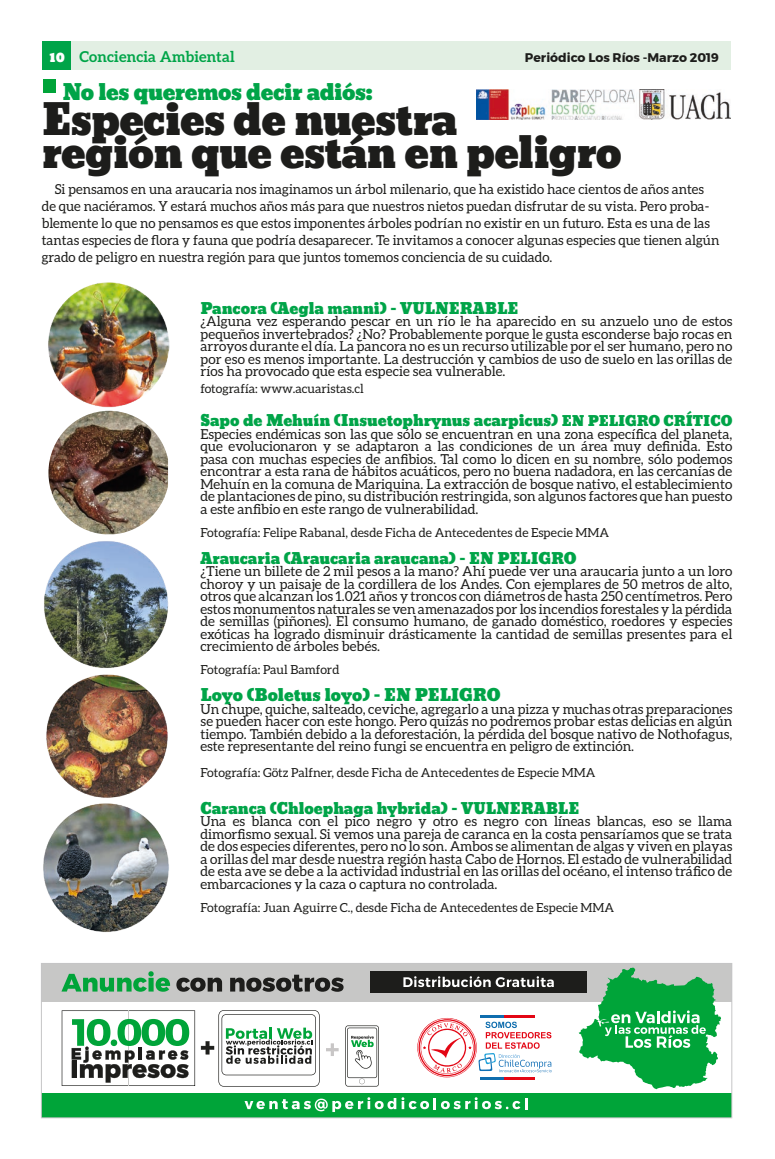
<style>
.page{position:relative;width:775px;height:1159px;background:#fff}
.page>*{position:absolute;margin:0;border:0;box-sizing:border-box;transform-origin:0 0}
.t1{font:41.25px/32.5px "Bevan";letter-spacing:-.02em;color:#1d1d1b}
.t2{font:21.25px "Bevan";letter-spacing:-.02em;color:#00a448}
.t3{font:16.25px "Bevan";color:#00a448}
.t4{font:15px "Bevan";color:#00a448}
.t5{font:700 15px "Aleo";letter-spacing:.01em;color:#00a448}
.t6{font:13.75px/12.5px "Aleo";color:#1d1d1b;text-align:justify}
.t7{font:12.5px "Aleo";color:#1d1d1b}
.t8{font:700 12.5px "Montserrat";color:#1d1d1b}
.s1{font-family:"Bevan";font-weight:400;font-size:13.75px;color:#fff}
.s2{font-size:13.75px}
</style>
<div class="page">
<div style="left:43px;top:42px;width:687px;height:28px;background:#e2efe3"></div>
<div style="left:43px;top:42px;width:28px;height:28px;background:#00a448"></div>
<div style="left:43px;top:79px;width:12px;height:13px;background:#00a439"></div>
<img style="left:476px;top:89px;width:254px;height:30px">
<img style="left:48px;top:282px;width:122px;height:125px">
<img style="left:44px;top:541px;width:125px;height:127px">
<img style="left:48px;top:411px;width:120px;height:123px">
<img style="left:46px;top:674px;width:122px;height:124px">
<img style="left:43px;top:803px;width:126px;height:129px">
<svg style="left:62px;top:1010px;width:133px;height:76px"></svg>
<svg style="left:201px;top:1010px;width:118px;height:76px"></svg>
<svg style="left:326px;top:1043px;width:12px;height:13px"></svg>
<svg style="left:345px;top:1025px;width:34px;height:61px"></svg>
<div style="left:41px;top:963px;width:690px;height:39px;background:#c7c7c6"></div>
<svg style="left:61px;top:971px;width:109px;height:21px"></svg>
<svg style="left:176px;top:977px;width:46px;height:14px"></svg>
<svg style="left:230px;top:974px;width:113px;height:18px"></svg>
<div style="left:370px;top:971px;width:216px;height:22px;background:#1d1d1b"></div>
<svg style="left:403px;top:976px;width:150px;height:11px"></svg>
<hr style="left:480px;top:1015px;width:23px;height:2px;background:#0f6dae">
<hr style="left:503px;top:1015px;width:31px;height:2px;background:#e30614">
<hr style="left:480px;top:1077px;width:23px;height:2px;background:#0f6dae">
<hr style="left:503px;top:1077px;width:31px;height:2px;background:#e30614">
<svg style="left:417px;top:1017px;width:134px;height:60px"></svg>
<div style="left:41px;top:1093px;width:690px;height:24px;background:#00a439"></div>
<svg style="left:578px;top:967px;width:142px;height:122px"></svg>
<svg style="left:244px;top:1097px;width:283px;height:15px"></svg>
<div style="left:41px;top:963px;width:690px;height:155px;border:1px solid #c5c5c6"></div>
<p class="t5" style="left:49px;top:48px;width:187px"><span class="s1">10</span> Conciencia Ambiental</p>
<p class="t8" style="left:524px;top:47px;width:196px">Periódico Los Ríos -Marzo 2019</p>
<h1 class="t1" style="left:42px;top:104px;width:581px">Especies de nuestra<br>región que están en peligro</h1>
<h2 class="t2" style="left:62px;top:75px;width:312px">No les queremos decir adiós:</h2>
<p class="t6" style="left:42px;top:180px;width:678px;line-height:17.1px;text-align:left;text-indent:13px">Si pensamos en una araucaria nos imaginamos un árbol milenario, que ha existido hace cientos de años antes de que naciéramos. Y estará muchos años más para que nuestros nietos puedan disfrutar de su vista. Pero proba&shy;blemente lo que no pensamos es que estos imponentes árboles podrían no existir en un futuro. Esta es una de las tantas especies de flora y fauna que podría desaparecer. Te invitamos a conocer algunas especies que tienen algún grado de peligro en nuestra región para que juntos tomemos conciencia de su cuidado.</p>
<p class="t4" style="left:200px;top:296px;width:319px">Pancora (Aegla manni) – VULNERABLE</p>
<p class="t6" style="left:200px;top:315px;width:533px">¿Alguna vez esperando pescar en un río le ha aparecido en su anzuelo uno de estos pequeños invertebrados? ¿No? Probablemente porque le gusta esconderse bajo rocas en arroyos durante el día. La pancora no es un recurso utilizable por el ser humano, pero no por eso es menos importante. La destrucción y cambios de uso de suelo en las orillas de ríos ha provocado que esta especie sea vulnerable.</p>
<p class="t4" style="left:200px;top:409px;width:533px">Sapo de Mehuín (Insuetophrynus acarpicus) <span class="s2">EN PELIGRO CRÍTICO</span></p>
<p class="t6" style="left:200px;top:427px;width:533px">Especies endémicas son las que sólo se encuentran en una zona específica del planeta, que evolucionaron y se adaptaron a las condiciones de un área muy definida. Esto pasa con muchas especies de anfibios. Tal como lo dicen en su nombre, sólo podemos encontrar a esta rana de hábitos acuáticos, pero no buena nadadora, en las cercanías de Mehuín en la comuna de Mariquina. La extracción de bosque nativo, el establecimiento de plantaciones de pino, su distribución restringida, son algunos factores que han puesto a este anfibio en este rango de vulnerabilidad.</p>
<p class="t4" style="left:200px;top:546px;width:377px">Araucaria (Araucaria araucana) – EN PELIGRO</p>
<p class="t6" style="left:200px;top:565px;width:533px">¿Tiene un billete de 2 mil pesos a la mano? Ahí puede ver una araucaria junto a un loro choroy y un paisaje de la cordillera de los Andes. Con ejemplares de 50 metros de alto, otros que alcanzan los 1.021 años y troncos con diámetros de hasta 250 centímetros. Pero estos monumentos naturales se ven amenazados por los incendios forestales y la pérdida de semillas (piñones). El consumo humano, de ganado doméstico, roedores y especies exóticas ha logrado disminuir drásticamente la cantidad de semillas presentes para el crecimiento de árboles bebés.</p>
<p class="t3" style="left:200px;top:682px;width:302px">Loyo (Boletus loyo) – EN PELIGRO</p>
<p class="t6" style="left:200px;top:702px;width:533px">Un chupe, quiche, salteado, ceviche, agregarlo a una pizza y muchas otras preparaciones se pueden hacer con este hongo. Pero quizás no podremos probar estas delicias en algún tiempo. También debido a la deforestación, la pérdida del bosque nativo de Nothofagus, este representante del reino fungi se encuentra en peligro de extinción.</p>
<p class="t7" style="left:200px;top:381px;width:165px">fotografía: www.acuaristas.cl</p>
<p class="t7" style="left:200px;top:525px;width:410px">Fotografía: Felipe Rabanal, desde Ficha de Antecedentes de Especie MMA</p>
<p class="t7" style="left:200px;top:662px;width:140px">Fotografía: Paul Bamford</p>
<p class="t7" style="left:200px;top:765px;width:396px">Fotografía: Götz Palfner, desde Ficha de Antecedentes de Especie MMA</p>
<p class="t4" style="left:200px;top:796px;width:380px">Caranca (Chloephaga hybrida) – VULNERABLE</p>
<p class="t6" style="left:200px;top:815px;width:533px">Una es blanca con el pico negro y otro es negro con líneas blancas, eso se llama dimorfismo sexual. Si vemos una pareja de caranca en la costa pensaríamos que se trata de dos especies diferentes, pero no lo son. Ambos se alimentan de algas y viven en playas a orillas del mar desde nuestra región hasta Cabo de Hornos. El estado de vulnerabilidad de esta ave se debe a la actividad industrial en las orillas del océano, el intenso tráfico de embarcaciones y la caza o captura no controlada.</p>
<p class="t7" style="left:200px;top:900px;width:415px">Fotografía: Juan Aguirre C., desde Ficha de Antecedentes de Especie MMA</p>
</div>
